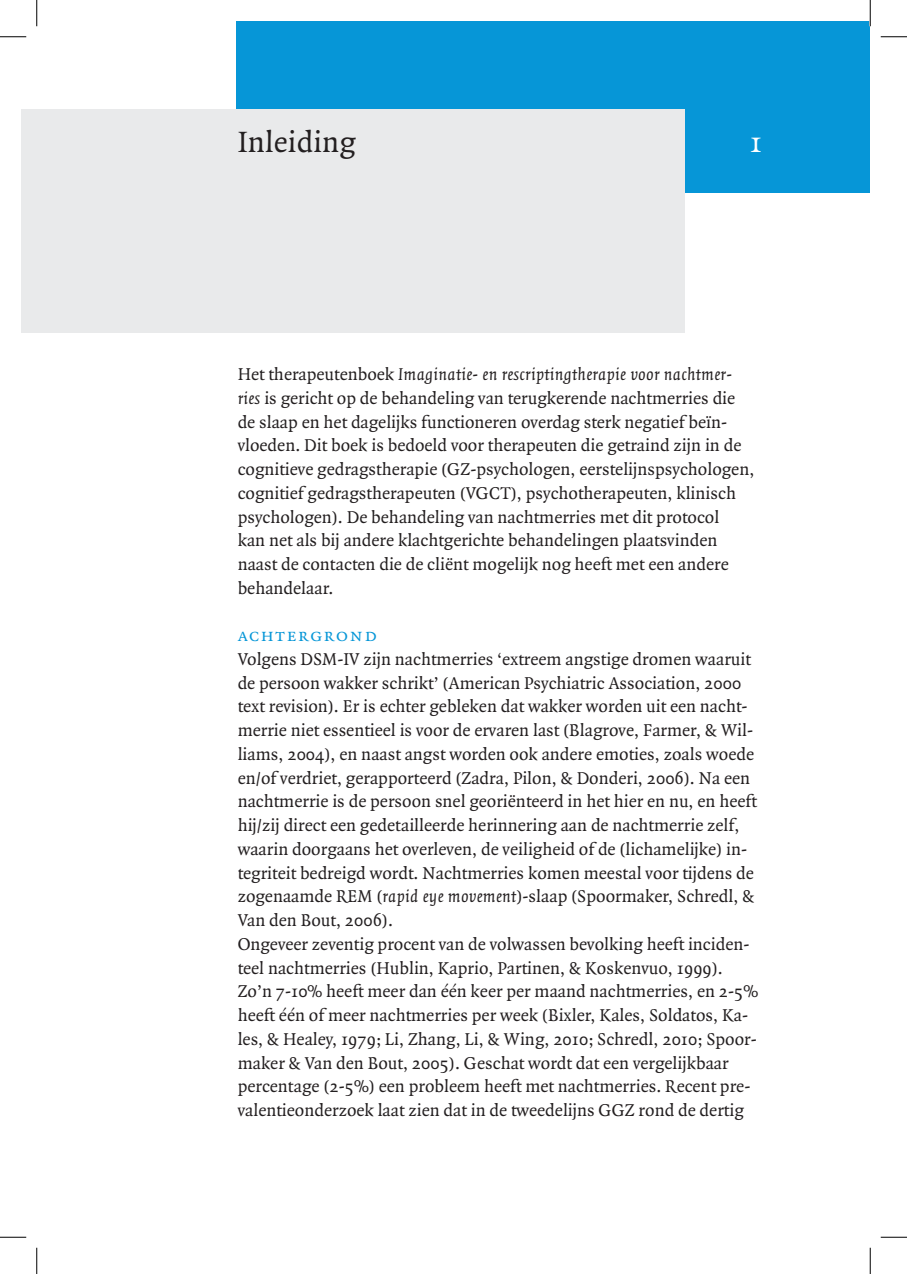
<style>
.page{position:relative;width:907px;height:1274px;background:#fff}
.page>*{position:absolute;margin:0;border:0;box-sizing:border-box;transform-origin:0 0}
.t1{font:31.5px "Quadraat";letter-spacing:.005em;color:#231f20}
.t2{font:31.5px "Quadraat";color:#fff}
.t3{font:18.38px/23.8px "Quadraat";color:#231f20}
.s1{font-style:italic}
.s2{font-family:"Quadraat Small Caps";color:#0696d7}
</style>
<div class="page">
<div style="left:236px;top:21px;width:634px;height:172px;background:#0696d7"></div>
<div style="left:21px;top:109px;width:664px;height:224px;background:#e9eaeb"></div>
<hr style="left:869px;top:0;width:2px;height:26px;background:#fff">
<svg style="left:0;top:36px;width:26px;height:1px"></svg>
<svg style="left:881px;top:36px;width:26px;height:1px"></svg>
<svg style="left:0;top:1237px;width:26px;height:1px"></svg>
<svg style="left:881px;top:1237px;width:26px;height:1px"></svg>
<svg style="left:36px;top:0;width:1px;height:26px"></svg>
<svg style="left:36px;top:1248px;width:1px;height:26px"></svg>
<svg style="left:870px;top:0;width:1px;height:26px"></svg>
<svg style="left:870px;top:1248px;width:1px;height:26px"></svg>
<p class="t1" style="left:238px;top:129px;width:119px">Inleiding</p>
<p class="t2" style="left:750px;top:129px;width:14px">1</p>
<p class="t3" style="left:238px;top:363px;width:518px">Het therapeutenboek <span class="s1">Imaginatie- en rescriptingtherapie voor nachtmer&shy;ries</span> is gericht op de behandeling van terugkerende nachtmerries die de slaap en het dagelijks functioneren overdag sterk negatief beïn&shy;vloeden. Dit boek is bedoeld voor therapeuten die getraind zijn in de cognitieve gedragstherapie (GZ-psychologen, eerstelijnspsychologen, cognitief gedragstherapeuten (VGCT), psychotherapeuten, klinisch psychologen). De behandeling van nachtmerries met dit protocol<br>kan net als bij andere klachtgerichte behandelingen plaatsvinden naast de contacten die de cliënt mogelijk nog heeft met een andere behandelaar.</p>
<p class="t3" style="left:238px;top:625px;width:522px"><span class="s2">achtergrond<br></span>Volgens DSM-IV zijn nachtmerries ‘extreem angstige dromen waaruit de persoon wakker schrikt’ ( American Psychiatric Association, 2000 text revision ). Er is echter gebleken dat wakker worden uit een nacht&shy;merrie niet essentieel is voor de ervaren last ( Blagrove, Farmer, &amp; Wil&shy;liams, 2004 ), en naast angst worden ook andere emoties, zoals woede en/of verdriet, gerapporteerd ( Zadra, Pilon, &amp; Donderi, 2006 ). Na een nachtmerrie is de persoon snel georiënteerd in het hier en nu, en heeft hij/zij direct een gedetailleerde herinnering aan de nachtmerrie zelf, waarin doorgaans het overleven, de veiligheid of de (lichamelijke) in&shy;tegriteit bedreigd wordt. Nachtmerries komen meestal voor tijdens de zogenaamde REM ( <span class="s1">rapid eye movement</span> )-slaap ( Spoormaker, Schredl, &amp; Van den Bout, 2006 ).<br>Ongeveer zeventig procent van de volwassen bevolking heeft inciden&shy;teel nachtmerries ( Hublin, Kaprio, Partinen, &amp; Koskenvuo, 1999 ).<br>Zo’n 7-10% heeft meer dan één keer per maand nachtmerries, en 2-5% heeft één of meer nachtmerries per week ( Bixler, Kales, Soldatos, Ka&shy;les, &amp; Healey, 1979 ; Li, Zhang, Li, &amp; Wing, 2010 ; Schredl, 2010 ; Spoor&shy;maker &amp; Van den Bout, 2005 ). Geschat wordt dat een vergelijkbaar percentage (2-5%) een probleem heeft met nachtmerries. Recent pre&shy;valentieonderzoek laat zien dat in de tweedelijns GGZ rond de dertig</p>
</div>
